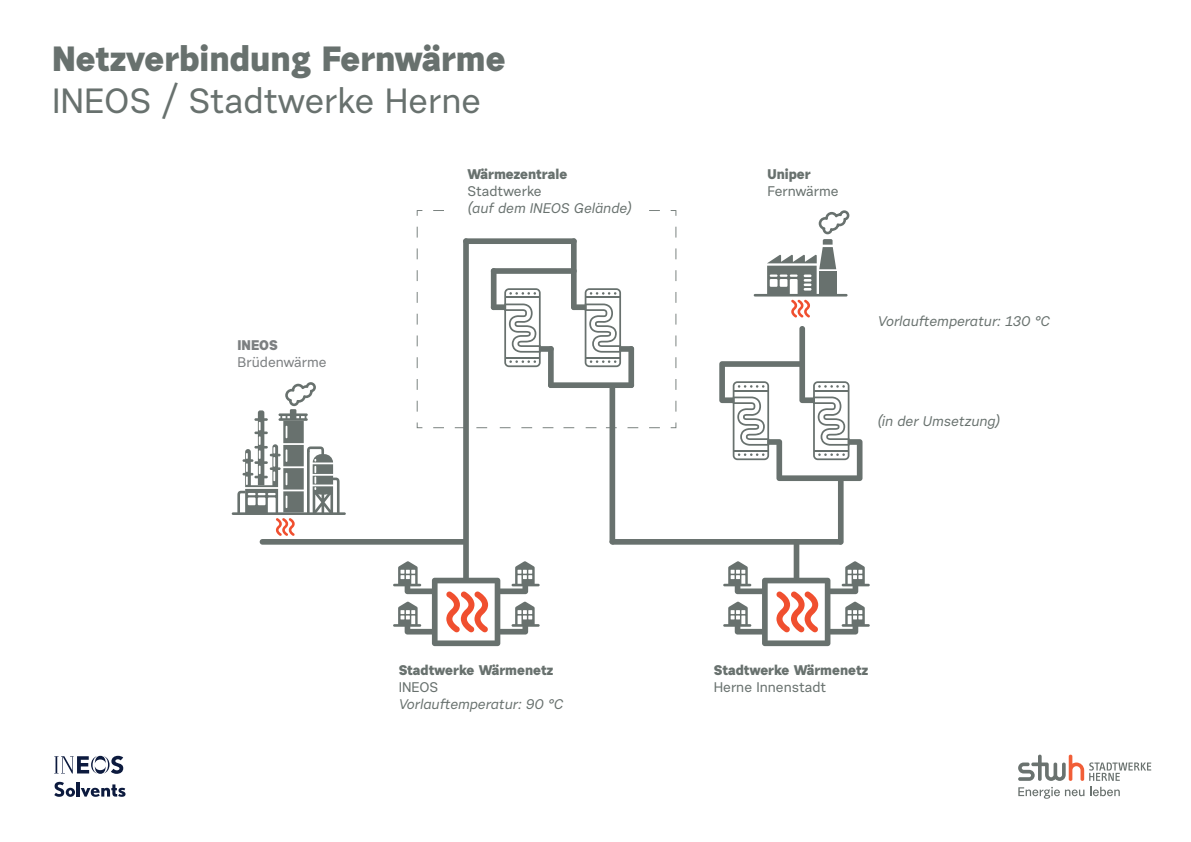
<style>
.page{position:relative;width:1191px;height:842px;background:#fff}
.page>*{position:absolute;margin:0;border:0;box-sizing:border-box;transform-origin:0 0}
.t1{font:700 35px "Urban Grotesk Me Bl";color:#68716e}
.t2{font:35px "Urban Grotesk Me Bl";color:#68716e}
.t3{font:italic 14px "Urban Grotesk Me Bl";color:#68716e}
.t4{font:700 14px "Urban Grotesk Me Bl";color:#68716e}
.t5{font:14px "Urban Grotesk Me Bl";color:#68716e}
.t6{font:14px "Urban Grotesk Me Bl";color:#7c7f81}
.t7{font:700 14px "Urban Grotesk Me Bl";color:#7c7f81}
</style>
<div class="page">
<svg style="left:232px;top:382px;width:114px;height:154px"></svg>
<div style="left:260px;top:539px;width:207px;height:6px;background:#68716e;border-radius:3px"></div>
<div style="left:609px;top:539px;width:234px;height:6px;background:#68716e;border-radius:3px"></div>
<div style="left:463px;top:238px;width:113px;height:6px;background:#68716e;border-radius:3px"></div>
<div style="left:491px;top:268px;width:85px;height:6px;background:#68716e;border-radius:3px"></div>
<div style="left:548px;top:382px;width:86px;height:6px;background:#68716e;border-radius:3px"></div>
<div style="left:463px;top:238px;width:6px;height:343px;background:#68716e;border-radius:3px"></div>
<div style="left:793px;top:539px;width:6px;height:42px;background:#68716e;border-radius:3px"></div>
<div style="left:571px;top:238px;width:5px;height:72px;background:#68716e;border-radius:3px"></div>
<div style="left:491px;top:268px;width:5px;height:42px;background:#68716e;border-radius:3px"></div>
<div style="left:548px;top:346px;width:5px;height:42px;background:#68716e;border-radius:3px"></div>
<div style="left:628px;top:346px;width:6px;height:42px;background:#68716e;border-radius:3px"></div>
<svg style="left:393px;top:561px;width:146px;height:85px"></svg>
<svg style="left:723px;top:561px;width:146px;height:85px"></svg>
<svg style="left:491px;top:288px;width:62px;height:79px"></svg>
<svg style="left:571px;top:288px;width:63px;height:79px"></svg>
<svg style="left:719px;top:326px;width:143px;height:219px"></svg>
<svg style="left:753px;top:210px;width:96px;height:108px"></svg>
<svg style="left:606px;top:388px;width:10px;height:157px"></svg>
<svg style="left:54px;top:782px;width:21px;height:15px"></svg>
<hr style="left:76px;top:782px;width:4px;height:15px;background:#0c1a3e">
<svg style="left:81px;top:784px;width:44px;height:13px"></svg>
<svg style="left:54px;top:756px;width:69px;height:18px"></svg>
<svg style="left:1018px;top:754px;width:133px;height:27px"></svg>
<svg style="left:1018px;top:787px;width:66px;height:12px"></svg>
<svg style="left:1090px;top:787px;width:29px;height:9px"></svg>
<h1 class="t1" style="left:52px;top:36px;width:455px">Netzverbindung Fernwärme</h1>
<h1 class="t2" style="left:52px;top:79px;width:430px">INEOS / Stadtwerke Herne</h1>
<p class="t7" style="left:237px;top:336px;width:42px">INEOS</p>
<p class="t6" style="left:237px;top:353px;width:90px">Brüdenwärme</p>
<p class="t4" style="left:467px;top:165px;width:101px">Wärmezentrale</p>
<p class="t5" style="left:467px;top:182px;width:76px">Stadtwerke</p>
<p class="t3" style="left:467px;top:199px;width:166px">(auf dem INEOS Gelände)</p>
<p class="t4" style="left:767px;top:165px;width:45px">Uniper</p>
<p class="t5" style="left:767px;top:182px;width:73px">Fernwärme</p>
<p class="t3" style="left:878px;top:312px;width:173px">Vorlauftemperatur: 130 °C</p>
<p class="t3" style="left:877px;top:413px;width:124px">(in der Umsetzung)</p>
<p class="t4" style="left:399px;top:661px;width:156px">Stadtwerke Wärmenetz</p>
<p class="t5" style="left:399px;top:678px;width:41px">INEOS</p>
<p class="t3" style="left:399px;top:695px;width:166px">Vorlauftemperatur: 90 °C</p>
<p class="t4" style="left:713px;top:661px;width:156px">Stadtwerke Wärmenetz</p>
<p class="t5" style="left:713px;top:678px;width:114px">Herne Innenstadt</p>
</div>
